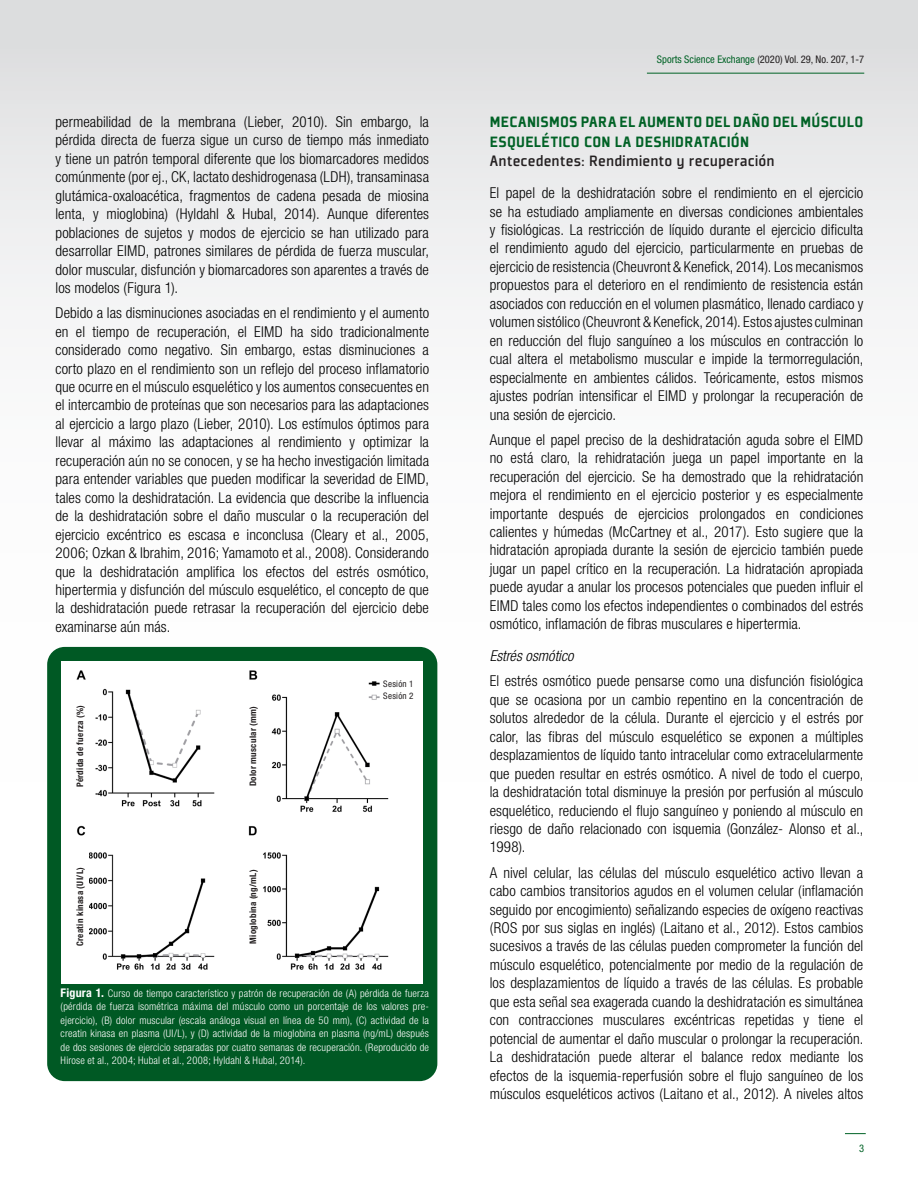
<style>
.page{position:relative;width:918px;height:1188px;background:#fff}
.page>*{position:absolute;margin:0;border:0;box-sizing:border-box;transform-origin:0 0}
.newbody_text_no_bull{font:900 16.5px/19.5px "Plexes Pro";letter-spacing:.015em;color:#016226}
.newbody_text_no_bull-2{font:500 16.5px "Plexes Pro";letter-spacing:.005em;color:#231f20}
.newbody_text_no_bull-3{font:300 condensed 15px/18.5px "Helvetica Neue LT Std";letter-spacing:.005em;color:#000;text-align:justify}
.newbody_text_no_bull-4{font:italic 300 condensed 15px "Helvetica Neue LT Std";color:#000}
.t1{font:300 condensed 10.5px/13.5px "Helvetica Neue LT Std";letter-spacing:.02em;color:#fff;text-align:justify}
.t2{font:condensed 10.5px "Helvetica Neue LT Std";color:#231f20}
.t3{font:condensed 10.5px "Helvetica Neue LT Std";color:#016226}
.t4{font:700 condensed 9px "Helvetica Neue LT Std";letter-spacing:.03em;color:#231f20}
.t5{font:condensed 9px "Helvetica Neue LT Std";letter-spacing:.03em;color:#231f20}
.s1{font-weight:700;font-size:12px}
.s2{color:#016226}
</style>
<div class="page">
<div style="left:0;top:0;width:918px;height:1188px;background:linear-gradient(to bottom,#e8e9ea,#fff)"></div>
<hr style="left:647px;top:73px;width:217px;height:1px;background:#016226">
<svg style="left:845px;top:1133px;width:21px;height:1px"></svg>
<div style="left:47px;top:647px;width:390px;height:434px;background:#005924;border-radius:18px"></div>
<div style="left:62px;top:662px;width:361px;height:322px;background:#fff"></div>
<div style="left:71px;top:852px;width:18px;height:109px;background:#fff"></div>
<div style="left:244px;top:852px;width:18px;height:109px;background:#fff"></div>
<div style="left:71px;top:692px;width:18px;height:109px;background:#fff"></div>
<div style="left:244px;top:692px;width:18px;height:109px;background:#fff"></div>
<div style="left:381px;top:677px;width:35px;height:26px;background:#fff"></div>
<p class="newbody_text_no_bull-3" style="left:56px;top:112px;width:375px">permeabilidad de la membrana (Lieber, 2010). Sin embargo, la pérdida directa de fuerza sigue un curso de tiempo más inmediato y tiene un patrón temporal diferente que los biomarcadores medidos comúnmente (por ej., CK, lactato deshidrogenasa (LDH), transaminasa glutámica-oxaloacética, fragmentos de cadena pesada de miosina lenta, y mioglobina) (Hyldahl &amp; Hubal, 2014). Aunque diferentes poblaciones de sujetos y modos de ejercicio se han utilizado para desarrollar EIMD, patrones similares de pérdida de fuerza muscular, dolor muscular, disfunción y biomarcadores son aparentes a través de los modelos (Figura 1).</p>
<p class="newbody_text_no_bull-3" style="left:56px;top:304px;width:375px">Debido a las disminuciones asociadas en el rendimiento y el aumento en el tiempo de recuperación, el EIMD ha sido tradicionalmente considerado como negativo. Sin embargo, estas disminuciones a corto plazo en el rendimiento son un reflejo del proceso inflamatorio que ocurre en el músculo esquelético y los aumentos consecuentes en el intercambio de proteínas que son necesarios para las adaptaciones al ejercicio a largo plazo (Lieber, 2010). Los estímulos óptimos para llevar al máximo las adaptaciones al rendimiento y optimizar la recuperación aún no se conocen, y se ha hecho investigación limitada para entender variables que pueden modificar la severidad de EIMD, tales como la deshidratación. La evidencia que describe la influencia de la deshidratación sobre el daño muscular o la recuperación del ejercicio excéntrico es escasa e inconclusa (Cleary et al., 2005, 2006; Ozkan &amp; Ibrahim, 2016; Yamamoto et al., 2008). Considerando que la deshidratación amplifica los efectos del estrés osmótico, hipertermia y disfunción del músculo esquelético, el concepto de que la deshidratación puede retrasar la recuperación del ejercicio debe examinarse aún más.</p>
<p class="t4" style="left:75px;top:787px;width:83px;rotate:-90deg">Pérdida de fuerza (%)</p>
<p class="t4" style="left:247px;top:786px;width:81px;rotate:-90deg">Dolor muscular (mm)</p>
<p class="t4" style="left:75px;top:946px;width:80px;rotate:-90deg">Creatin kinasa (UI/L)</p>
<p class="t4" style="left:247px;top:944px;width:76px;rotate:-90deg">Mioglobina (ng/mL)</p>
<p class="t5" style="left:383px;top:679px;width:32px">Sesión 1</p>
<p class="t5" style="left:383px;top:691px;width:32px">Sesión 2</p>
<p class="t1" style="left:61px;top:986px;width:370px"><span class="s1">Figura 1.</span> Curso de tiempo característico y patrón de recuperación de (A) pérdida de fuerza (pérdida de fuerza isométrica máxima del músculo como un porcentaje de los valores pre&shy;ejercicio), (B) dolor muscular (escala análoga visual en línea de 50 mm), (C) actividad de la creatin kinasa en plasma (UI/L), y (D) actividad de la mioglobina en plasma (ng/mL) después de dos sesiones de ejercicio separadas por cuatro semanas de recuperación. (Reproducido de Hirose et al., 2004; Hubal et al., 2008; Hyldahl &amp; Hubal, 2014).</p>
<p class="t2" style="left:657px;top:53px;width:209px"><span class="s2">Sports Science Exchange</span> (2020) Vol. 29, No. 207, 1-7</p>
<p class="newbody_text_no_bull" style="left:490px;top:112px;width:375px">MECANISMOS PARA EL AUMENTO DEL DAÑO DEL MÚSCULO<br>ESQUELÉTICO CON LA DESHIDRATACIÓN</p>
<p class="newbody_text_no_bull-2" style="left:490px;top:151px;width:287px">Antecedentes: Rendimiento y recuperación</p>
<p class="newbody_text_no_bull-3" style="left:490px;top:183px;width:375px">El papel de la deshidratación sobre el rendimiento en el ejercicio se ha estudiado ampliamente en diversas condiciones ambientales y fisiológicas. La restricción de líquido durante el ejercicio dificulta el rendimiento agudo del ejercicio, particularmente en pruebas de ejercicio de resistencia (Cheuvront &amp; Kenefick, 2014). Los mecanismos propuestos para el deterioro en el rendimiento de resistencia están asociados con reducción en el volumen plasmático, llenado cardiaco y volumen sistólico (Cheuvront &amp; Kenefick, 2014). Estos ajustes culminan en reducción del flujo sanguíneo a los músculos en contracción lo cual altera el metabolismo muscular e impide la termorregulación, especialmente en ambientes cálidos. Teóricamente, estos mismos ajustes podrían intensificar el EIMD y prolongar la recuperación de una sesión de ejercicio.</p>
<p class="newbody_text_no_bull-3" style="left:490px;top:430px;width:375px">Aunque el papel preciso de la deshidratación aguda sobre el EIMD no está claro, la rehidratación juega un papel importante en la recuperación del ejercicio. Se ha demostrado que la rehidratación mejora el rendimiento en el ejercicio posterior y es especialmente importante después de ejercicios prolongados en condiciones calientes y húmedas (McCartney et al., 2017). Esto sugiere que la hidratación apropiada durante la sesión de ejercicio también puede jugar un papel crítico en la recuperación. La hidratación apropiada puede ayudar a anular los procesos potenciales que pueden influir el EIMD tales como los efectos independientes o combinados del estrés osmótico, inflamación de fibras musculares e hipertermia.</p>
<p class="newbody_text_no_bull-4" style="left:490px;top:647px;width:85px">Estrés osmótico</p>
<p class="newbody_text_no_bull-3" style="left:490px;top:672px;width:375px">El estrés osmótico puede pensarse como una disfunción fisiológica que se ocasiona por un cambio repentino en la concentración de solutos alrededor de la célula. Durante el ejercicio y el estrés por calor, las fibras del músculo esquelético se exponen a múltiples desplazamientos de líquido tanto intracelular como extracelularmente que pueden resultar en estrés osmótico. A nivel de todo el cuerpo, la deshidratación total disminuye la presión por perfusión al músculo esquelético, reduciendo el flujo sanguíneo y poniendo al músculo en riesgo de daño relacionado con isquemia (González- Alonso et al., 1998).</p>
<p class="newbody_text_no_bull-3" style="left:490px;top:863px;width:375px">A nivel celular, las células del músculo esquelético activo llevan a cabo cambios transitorios agudos en el volumen celular (inflamación seguido por encogimiento) señalizando especies de oxígeno reactivas (ROS por sus siglas en inglés) (Laitano et al., 2012). Estos cambios sucesivos a través de las células pueden comprometer la función del músculo esquelético, potencialmente por medio de la regulación de los desplazamientos de líquido a través de las células. Es probable que esta señal sea exagerada cuando la deshidratación es simultánea con contracciones musculares excéntricas repetidas y tiene el potencial de aumentar el daño muscular o prolongar la recuperación.<br>La deshidratación puede alterar el balance redox mediante los efectos de la isquemia-reperfusión sobre el flujo sanguíneo de los músculos esqueléticos activos (Laitano et al., 2012). A niveles altos</p>
<p class="t3" style="left:859px;top:1142px;width:7px">3</p>
</div>
